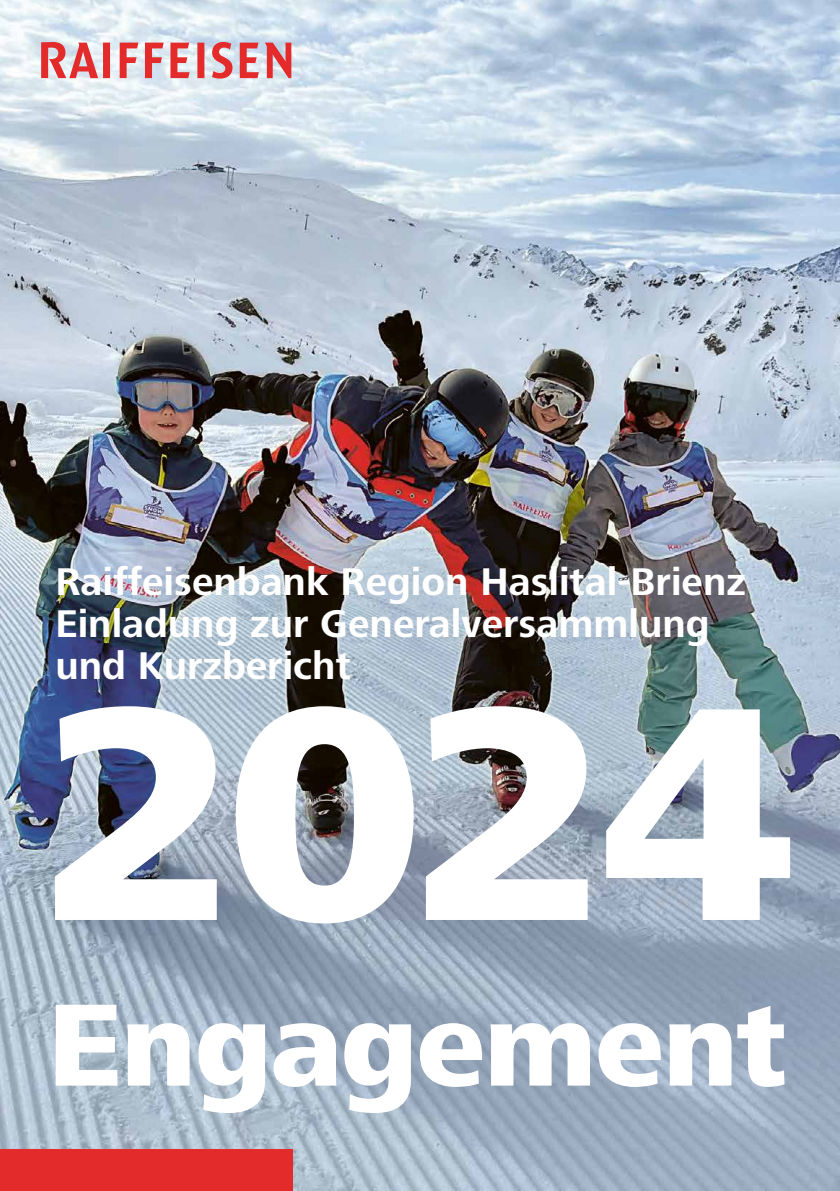
<style>
.page{position:relative;width:840px;height:1191px;background:#fff}
.page>*{position:absolute;margin:0;border:0;box-sizing:border-box;transform-origin:0 0}
.t1{font:800 315.6px "Frutiger Next LTW1 G";color:#fff}
.t2{font:800 121.2px "Frutiger Next LTW1 G";letter-spacing:-.01em;color:#fff}
.t3{font:700 40px/42px "Frutiger Next LTW1 G";color:#fff}
</style>
<div class="page">
<img style="left:0;top:0;width:839px;height:1191px">
<div style="left:0;top:1149px;width:292px;height:42px;background:#e42b2b"></div>
<svg style="left:41px;top:42px;width:250px;height:37px;background:#e19398"></svg>
<p class="t3" style="left:55px;top:562px;width:691px">Raiffeisenbank Region Haslital-Brienz<br>Einladung zur Generalversammlung und Kurzbericht</p>
<h1 class="t1" style="left:41px;top:634px;width:754px">2024</h1>
<h2 class="t2" style="left:48px;top:976px;width:739px">Engagement</h2>
</div>
